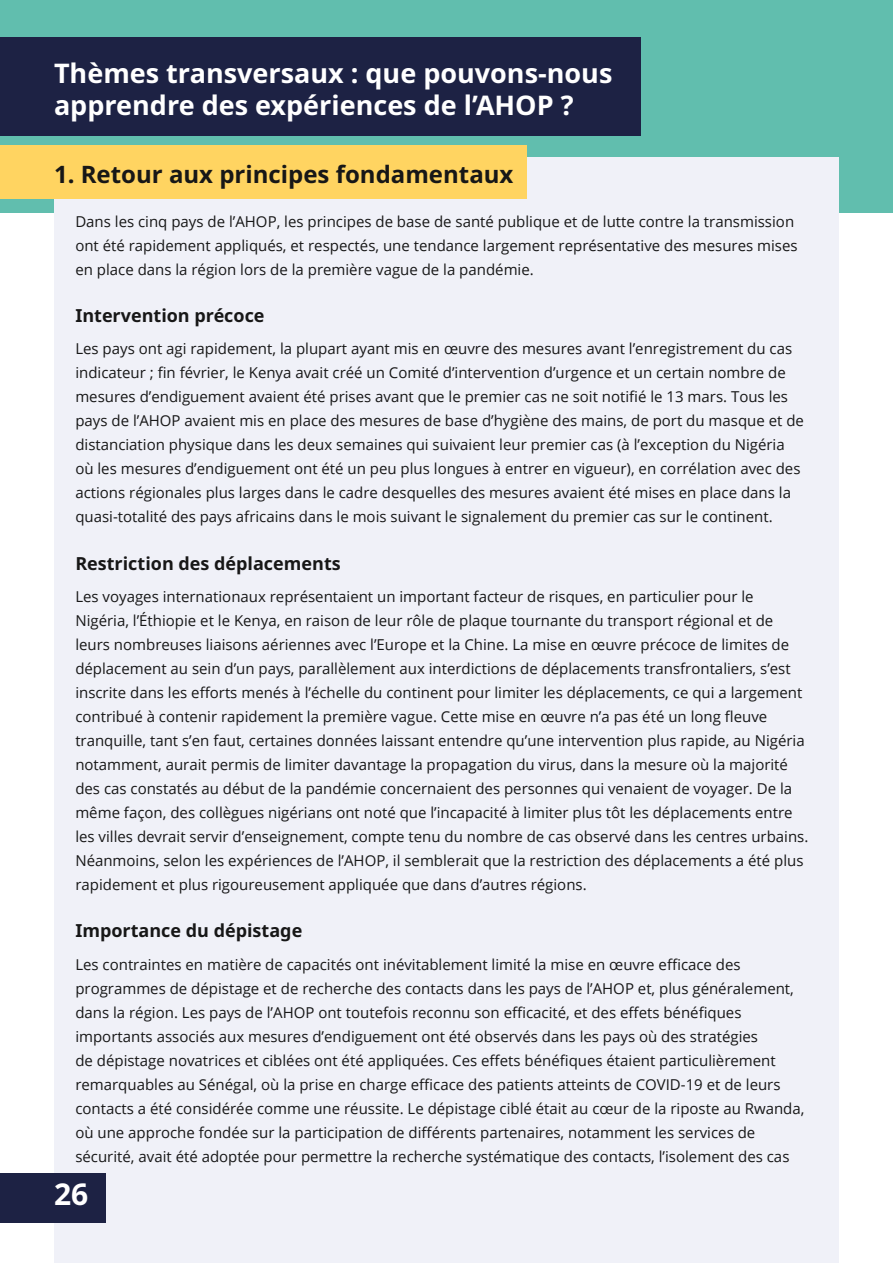
<style>
.page{position:relative;width:893px;height:1263px;background:#fff}
.page>*{position:absolute;margin:0;border:0;box-sizing:border-box;transform-origin:0 0}
.t1{font:700 30px "Noto Sans";color:#fff}
.t2{font:700 27px/32.4px "Noto Sans";color:#fff}
.t3{font:700 24px "Noto Sans";color:#171717}
.t4{font:700 18px "Noto Sans";color:#171717}
.t5{font:15px/24px "Open Sans";color:#171717}
</style>
<div class="page">
<div style="left:0;top:0;width:893px;height:213px;background:#61beae"></div>
<div style="left:54px;top:158px;width:785px;height:1105px;background:#f0f1f8"></div>
<div style="left:0;top:37px;width:641px;height:99px;background:#1d2244"></div>
<div style="left:0;top:145px;width:526px;height:54px;background:#ffd461"></div>
<div style="left:0;top:1173px;width:105px;height:49px;background:#1d2244"></div>
<h2 class="t2" style="left:54px;top:57px;width:560px">Thèmes transversaux : que pouvons-nous apprendre des expériences de l’AHOP ?</h2>
<h3 class="t3" style="left:54px;top:158px;width:461px">1. Retour aux principes fondamentaux</h3>
<p class="t5" style="left:75px;top:209px;width:724px">Dans les cinq pays de l’AHOP, les principes de base de santé publique et de lutte contre la transmission ont été rapidement appliqués, et respectés, une tendance largement représentative des mesures mises en place dans la région lors de la première vague de la pandémie.</p>
<p class="t4" style="left:75px;top:303px;width:191px">Intervention précoce</p>
<p class="t5" style="left:75px;top:337px;width:730px">Les pays ont agi rapidement, la plupart ayant mis en œuvre des mesures avant l’enregistrement du cas indicateur ; fin février, le Kenya avait créé un Comité d’intervention d’urgence et un certain nombre de mesures d’endiguement avaient été prises avant que le premier cas ne soit notifié le 13 mars. Tous les pays de l’AHOP avaient mis en place des mesures de base d’hygiène des mains, de port du masque et de distanciation physique dans les deux semaines qui suivaient leur premier cas (à l’exception du Nigéria où les mesures d’endiguement ont été un peu plus longues à entrer en vigueur), en corrélation avec des actions régionales plus larges dans le cadre desquelles des mesures avaient été mises en place dans la quasi-totalité des pays africains dans le mois suivant le signalement du premier cas sur le continent.</p>
<p class="t4" style="left:75px;top:550px;width:267px">Restriction des déplacements</p>
<p class="t5" style="left:75px;top:584px;width:734px">Les voyages internationaux représentaient un important facteur de risques, en particulier pour le Nigéria, l’Éthiopie et le Kenya, en raison de leur rôle de plaque tournante du transport régional et de leurs nombreuses liaisons aériennes avec l’Europe et la Chine. La mise en œuvre précoce de limites de déplacement au sein d’un pays, parallèlement aux interdictions de déplacements transfrontaliers, s’est inscrite dans les efforts menés à l’échelle du continent pour limiter les déplacements, ce qui a largement contribué à contenir rapidement la première vague. Cette mise en œuvre n’a pas été un long fleuve tranquille, tant s’en faut, certaines données laissant entendre qu’une intervention plus rapide, au Nigéria notamment, aurait permis de limiter davantage la propagation du virus, dans la mesure où la majorité des cas constatés au début de la pandémie concernaient des personnes qui venaient de voyager. De la même façon, des collègues nigérians ont noté que l’incapacité à limiter plus tôt les déplacements entre les villes devrait servir d’enseignement, compte tenu du nombre de cas observé dans les centres urbains.<br>Néanmoins, selon les expériences de l’AHOP, il semblerait que la restriction des déplacements a été plus rapidement et plus rigoureusement appliquée que dans d’autres régions.</p>
<p class="t4" style="left:75px;top:918px;width:228px">Importance du dépistage</p>
<p class="t5" style="left:75px;top:952px;width:731px">Les contraintes en matière de capacités ont inévitablement limité la mise en œuvre efficace des programmes de dépistage et de recherche des contacts dans les pays de l’AHOP et, plus généralement, dans la région. Les pays de l’AHOP ont toutefois reconnu son efficacité, et des effets bénéfiques importants associés aux mesures d’endiguement ont été observés dans les pays où des stratégies<br>de dépistage novatrices et ciblées ont été appliquées. Ces effets bénéfiques étaient particulièrement remarquables au Sénégal, où la prise en charge efficace des patients atteints de COVID-19 et de leurs contacts a été considérée comme une réussite. Le dépistage ciblé était au cœur de la riposte au Rwanda, où une approche fondée sur la participation de différents partenaires, notamment les services de sécurité, avait été adoptée pour permettre la recherche systématique des contacts, l’isolement des cas</p>
<h1 class="t1" style="left:54px;top:1173px;width:36px">26</h1>
</div>
